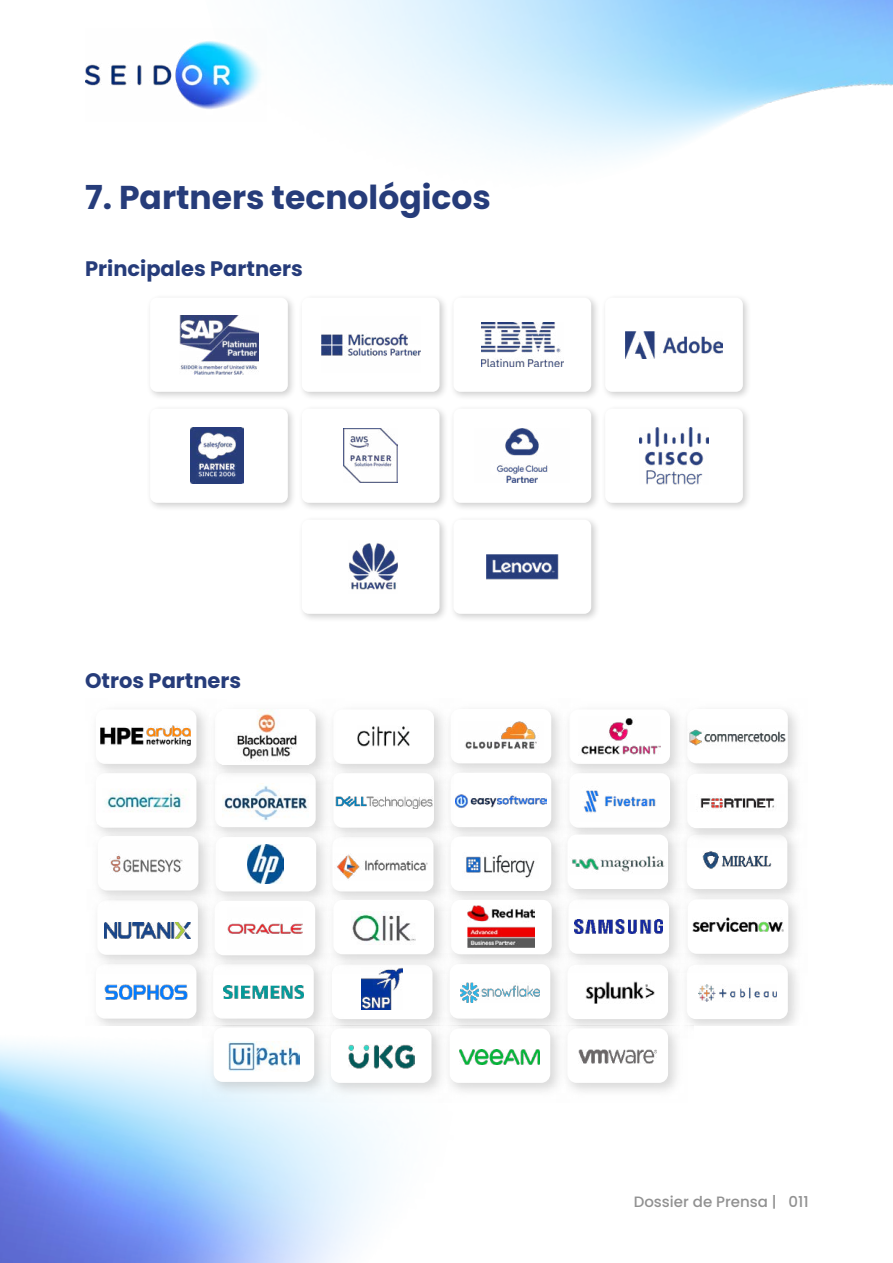
<style>
.page{position:relative;width:893px;height:1263px;background:#fff}
.page>*{position:absolute;margin:0;border:0;box-sizing:border-box;transform-origin:0 0}
.t1{font:700 33px "Poppins";color:#263c7a}
.t2{font:700 21px "Poppins";color:#263c7a}
.t3{font:500 15px "Poppins";color:#919191}
</style>
<div class="page">
<img style="left:0;top:1025px;width:381px;height:238px">
<img style="left:85px;top:29px;width:181px;height:81px">
<div style="left:146px;top:293px;width:151px;height:108px;background:#000;opacity:.2"></div>
<div style="left:150px;top:298px;width:138px;height:94px;background:#fff;border-radius:7px"></div>
<div style="left:146px;top:404px;width:151px;height:108px;background:#000;opacity:.2"></div>
<div style="left:150px;top:409px;width:138px;height:94px;background:#fff;border-radius:7px"></div>
<div style="left:297px;top:293px;width:152px;height:108px;background:#000;opacity:.2"></div>
<div style="left:302px;top:298px;width:137px;height:94px;background:#fff;border-radius:7px"></div>
<div style="left:297px;top:404px;width:152px;height:108px;background:#000;opacity:.2"></div>
<div style="left:302px;top:409px;width:137px;height:94px;background:#fff;border-radius:7px"></div>
<div style="left:297px;top:515px;width:152px;height:108px;background:#000;opacity:.2"></div>
<div style="left:302px;top:520px;width:137px;height:94px;background:#fff;border-radius:7px"></div>
<div style="left:449px;top:293px;width:151px;height:108px;background:#000;opacity:.2"></div>
<div style="left:453px;top:298px;width:138px;height:94px;background:#fff;border-radius:7px"></div>
<div style="left:449px;top:404px;width:151px;height:108px;background:#000;opacity:.2"></div>
<div style="left:453px;top:409px;width:138px;height:94px;background:#fff;border-radius:7px"></div>
<div style="left:449px;top:515px;width:151px;height:108px;background:#000;opacity:.2"></div>
<div style="left:453px;top:520px;width:138px;height:94px;background:#fff;border-radius:7px"></div>
<div style="left:601px;top:293px;width:151px;height:108px;background:#000;opacity:.2"></div>
<div style="left:605px;top:298px;width:138px;height:94px;background:#fff;border-radius:7px"></div>
<div style="left:601px;top:404px;width:151px;height:108px;background:#000;opacity:.2"></div>
<div style="left:605px;top:409px;width:138px;height:94px;background:#fff;border-radius:7px"></div>
<img style="left:343px;top:429px;width:55px;height:54px">
<img style="left:639px;top:427px;width:70px;height:57px">
<img style="left:481px;top:323px;width:82px;height:44px">
<img style="left:496px;top:429px;width:52px;height:54px">
<img style="left:322px;top:333px;width:99px;height:23px">
<img style="left:190px;top:427px;width:53px;height:57px">
<img style="left:180px;top:315px;width:78px;height:59px">
<img style="left:625px;top:331px;width:98px;height:27px">
<img style="left:203px;top:1025px;width:117px;height:76px">
<div style="left:214px;top:1027px;width:100px;height:55px;background:#fff;border-radius:9px"></div>
<img style="left:320px;top:1025px;width:119px;height:77px">
<div style="left:331px;top:1028px;width:100px;height:55px;background:#fff;border-radius:9px"></div>
<img style="left:459px;top:1049px;width:81px;height:16px">
<img style="left:348px;top:1044px;width:66px;height:24px">
<img style="left:229px;top:1041px;width:70px;height:30px">
<div style="left:567px;top:1028px;width:101px;height:55px;background:#fff;border-radius:9px"></div>
<img style="left:579px;top:1049px;width:78px;height:14px">
<div style="left:569px;top:709px;width:101px;height:55px;background:#fff;border-radius:9px"></div>
<img style="left:547px;top:711px;width:24px;height:51px">
<div style="left:451px;top:709px;width:100px;height:54px;background:#fff;border-radius:9px"></div>
<div style="left:215px;top:710px;width:101px;height:55px;background:#fff;border-radius:9px"></div>
<img style="left:98px;top:711px;width:108px;height:51px">
<div style="left:96px;top:709px;width:100px;height:55px;background:#fff;border-radius:9px"></div>
<img style="left:101px;top:726px;width:89px;height:20px">
<img style="left:357px;top:726px;width:53px;height:21px">
<img style="left:465px;top:722px;width:72px;height:27px">
<img style="left:688px;top:847px;width:108px;height:41px">
<div style="left:687px;top:834px;width:100px;height:55px;background:#fff;border-radius:9px"></div>
<img style="left:97px;top:762px;width:119px;height:63px">
<div style="left:96px;top:773px;width:100px;height:55px;background:#fff;border-radius:9px"></div>
<img style="left:106px;top:789px;width:78px;height:23px">
<img style="left:97px;top:974px;width:105px;height:43px">
<div style="left:96px;top:964px;width:100px;height:54px;background:#fff;border-radius:9px"></div>
<img style="left:222px;top:783px;width:87px;height:38px">
<div style="left:216px;top:837px;width:100px;height:54px;background:#fff;border-radius:9px"></div>
<img style="left:687px;top:725px;width:99px;height:24px">
<img style="left:322px;top:826px;width:118px;height:64px">
<div style="left:332px;top:837px;width:101px;height:54px;background:#fff;border-radius:9px"></div>
<div style="left:215px;top:901px;width:100px;height:54px;background:#fff;border-radius:9px"></div>
<img style="left:321px;top:954px;width:118px;height:63px">
<div style="left:332px;top:964px;width:100px;height:55px;background:#fff;border-radius:9px"></div>
<div style="left:569px;top:773px;width:101px;height:55px;background:#fff;border-radius:9px"></div>
<img style="left:323px;top:889px;width:117px;height:84px">
<div style="left:333px;top:900px;width:101px;height:54px;background:#fff;border-radius:9px"></div>
<img style="left:676px;top:763px;width:124px;height:84px">
<div style="left:687px;top:774px;width:101px;height:54px;background:#fff;border-radius:9px"></div>
<div style="left:451px;top:836px;width:100px;height:55px;background:#fff;border-radius:9px"></div>
<img style="left:702px;top:851px;width:69px;height:18px">
<img style="left:337px;top:854px;width:91px;height:25px">
<img style="left:248px;top:845px;width:36px;height:38px">
<img style="left:105px;top:922px;width:86px;height:16px">
<img style="left:323px;top:762px;width:131px;height:85px">
<div style="left:333px;top:773px;width:101px;height:55px;background:#fff;border-radius:9px"></div>
<img style="left:584px;top:790px;width:72px;height:23px">
<div style="left:450px;top:964px;width:100px;height:54px;background:#fff;border-radius:9px"></div>
<img style="left:698px;top:984px;width:78px;height:17px">
<div style="left:567px;top:964px;width:101px;height:55px;background:#fff;border-radius:9px"></div>
<img style="left:586px;top:982px;width:68px;height:21px">
<img style="left:105px;top:984px;width:83px;height:16px">
<img style="left:460px;top:983px;width:79px;height:20px">
<img style="left:362px;top:967px;width:41px;height:42px">
<img style="left:223px;top:985px;width:80px;height:14px">
<img style="left:227px;top:923px;width:75px;height:11px">
<img style="left:335px;top:796px;width:97px;height:12px">
<img style="left:558px;top:908px;width:119px;height:65px">
<div style="left:568px;top:899px;width:101px;height:55px;background:#fff;border-radius:9px"></div>
<img style="left:575px;top:920px;width:88px;height:14px">
<img style="left:466px;top:855px;width:69px;height:23px">
<img style="left:700px;top:798px;width:75px;height:11px">
<img style="left:237px;top:709px;width:60px;height:50px">
<img style="left:557px;top:824px;width:131px;height:84px">
<div style="left:567px;top:834px;width:101px;height:55px;background:#fff;border-radius:9px"></div>
<img style="left:572px;top:856px;width:93px;height:16px">
<img style="left:468px;top:906px;width:67px;height:42px">
<img style="left:352px;top:911px;width:63px;height:34px">
<img style="left:581px;top:718px;width:79px;height:37px">
<img style="left:456px;top:794px;width:90px;height:14px">
<div style="left:98px;top:836px;width:100px;height:54px;background:#fff;border-radius:9px"></div>
<img style="left:93px;top:840px;width:107px;height:49px">
<img style="left:677px;top:888px;width:123px;height:85px">
<div style="left:688px;top:899px;width:100px;height:55px;background:#fff;border-radius:9px"></div>
<img style="left:692px;top:918px;width:91px;height:14px">
<img style="left:349px;top:543px;width:49px;height:47px">
<img style="left:486px;top:554px;width:72px;height:25px">
<h1 class="t1" style="left:85px;top:178px;width:407px">7. Partners tecnológicos</h1>
<p class="t2" style="left:85px;top:256px;width:219px">Principales Partners</p>
<p class="t2" style="left:85px;top:668px;width:158px">Otros Partners</p>
<p class="t3" style="left:634px;top:1193px;width:176px">Dossier de Prensa | 011</p>
</div>
